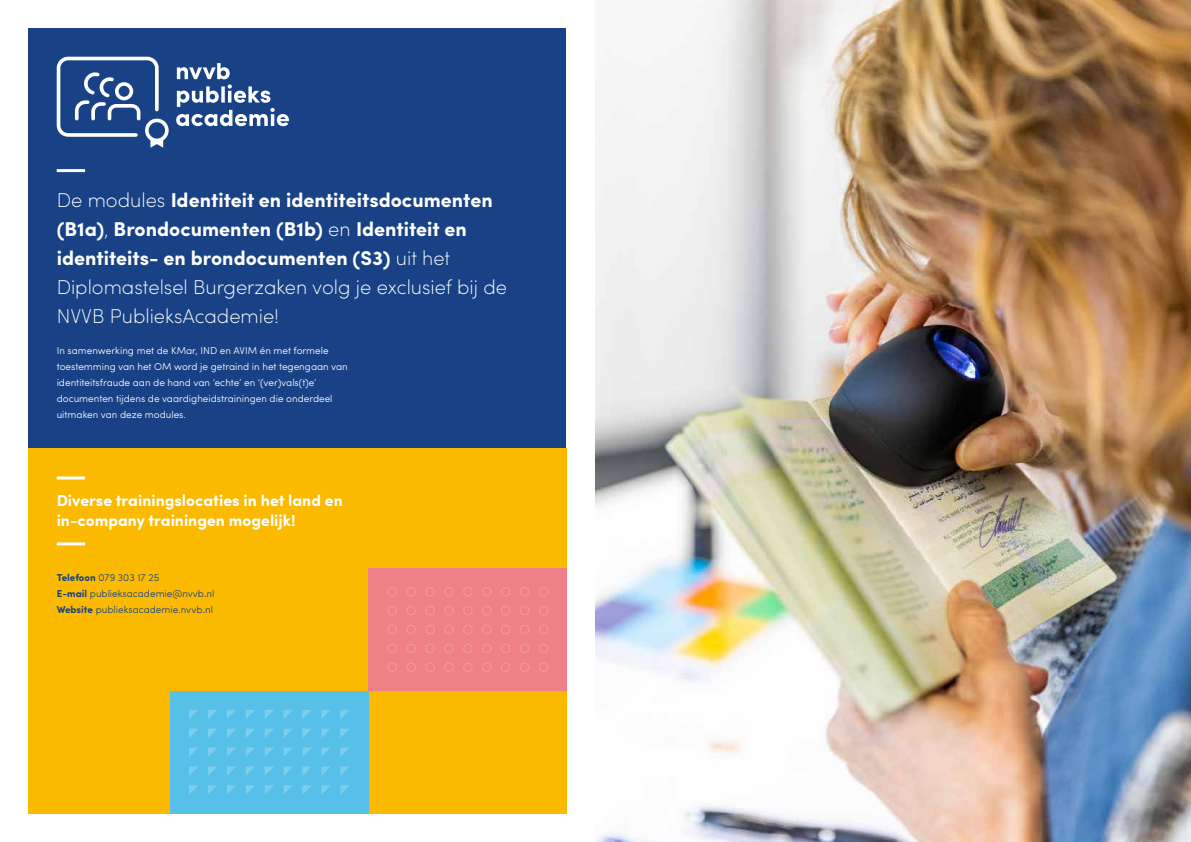
<style>
.page{position:relative;width:1191px;height:842px;background:#fff}
.page>*{position:absolute;margin:0;border:0;box-sizing:border-box;transform-origin:0 0}
.t1{font:700 20px/29px "Sofia Pro";color:#fff}
.t2{font:700 16px/20px "Sofia Pro";color:#fff}
.t3{font:300 10px/16px "Sofia Pro";color:#fff}
.t4{font:300 10px/16px "Sofia Pro";color:#184285}
.s1{font-weight:200}
.s2{font-weight:700}
</style>
<div class="page">
<div style="left:28px;top:28px;width:538px;height:420px;background:#184285"></div>
<div style="left:28px;top:448px;width:539px;height:366px;background:#fbba00"></div>
<img style="left:595px;top:0;width:596px;height:842px">
<svg style="left:57px;top:57px;width:112px;height:91px"></svg>
<svg style="left:176px;top:63px;width:113px;height:63px"></svg>
<div style="left:369px;top:568px;width:198px;height:123px;background:#f08087"></div>
<svg style="left:387px;top:587px;width:161px;height:85px"></svg>
<div style="left:170px;top:691px;width:199px;height:123px;background:#56c0e8"></div>
<svg style="left:189px;top:710px;width:160px;height:84px"></svg>
<hr style="left:57px;top:169px;width:28px;height:3px;background:#fff">
<hr style="left:57px;top:476px;width:28px;height:3px;background:#fff">
<hr style="left:57px;top:542px;width:28px;height:3px;background:#fff">
<h1 class="t1" style="left:57px;top:185px;width:452px"><span class="s1">De modules</span> Identiteit en identiteitsdocumenten (B1a)<span class="s1">,</span> Brondocumenten (B1b) <span class="s1">en</span> Identiteit en identiteits- en brondocumenten (S3) <span class="s1">uit het Diplomastelsel Burgerzaken volg je exclusief bij de NVVB PublieksAcademie!</span></h1>
<p class="t3" style="left:57px;top:341px;width:293px">In samenwerking met de KMar, IND en AVIM én met formele toestemming van het OM word je getraind in het tegengaan van identiteitsfraude aan de hand van ‘echte’ en ‘(ver)vals(t)e’ documenten tijdens de vaardigheidstrainingen die onderdeel uitmaken van deze modules.</p>
<h2 class="t2" style="left:57px;top:489px;width:288px">Diverse trainingslocaties in het land en in-company trainingen mogelijk!</h2>
<p class="t4" style="left:57px;top:568px;width:159px"><span class="s2">Telefoon</span> 079 303 17 25<br><span class="s2">E-mail</span> publieksacademie@nvvb.nl<br><span class="s2">Website</span> publieksacademie.nvvb.nl</p>
</div>
